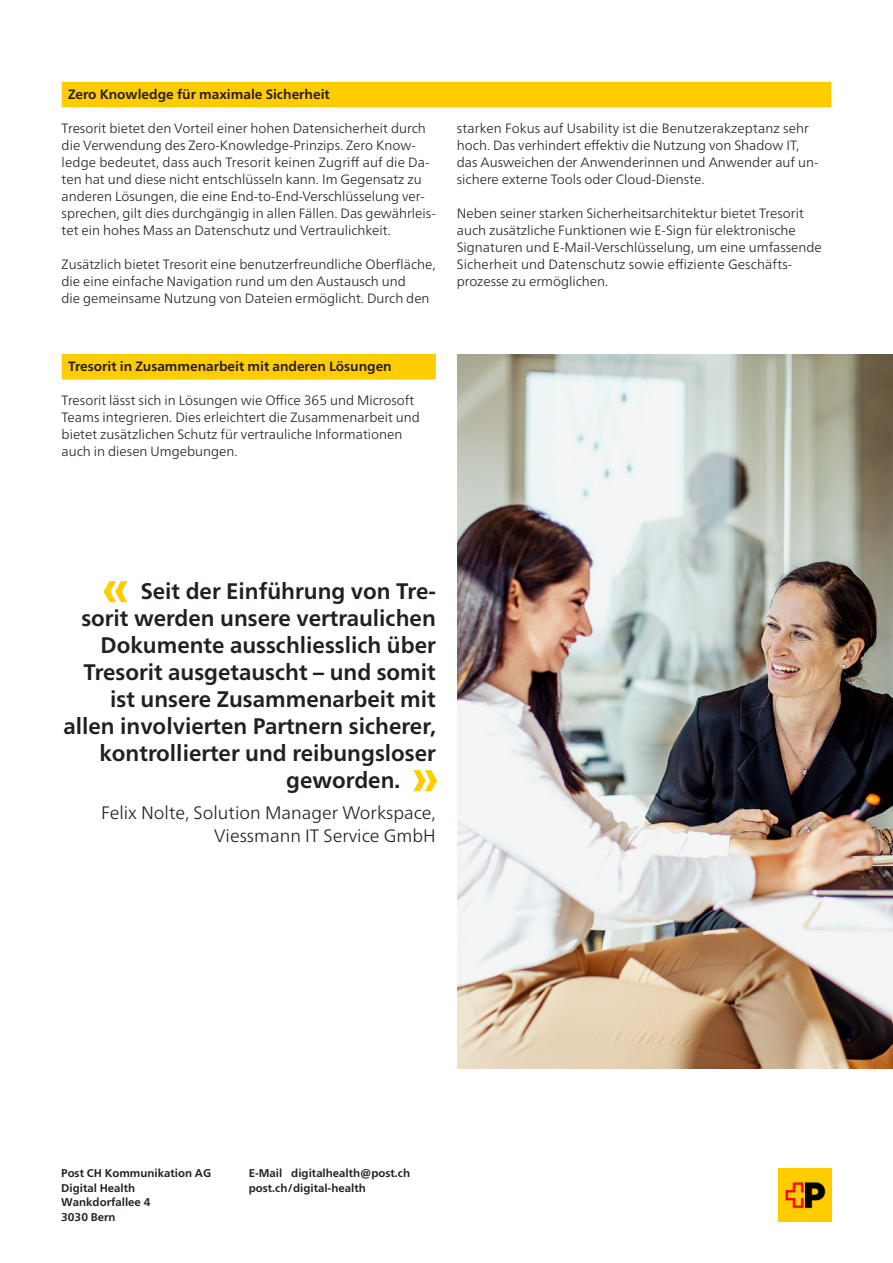
<style>
.page{position:relative;width:893px;height:1263px;background:#fff}
.page>*{position:absolute;margin:0;border:0;box-sizing:border-box;transform-origin:0 0}
.t1{font:700 52.5px "Frutiger Neue LT Pro";color:#fc0}
.t2{font:700 22.5px "Frutiger Neue LT Pro";color:#231f20}
.t3{font:300 18px/22.5px "Frutiger Neue LT Pro";color:#231f20;text-align:right}
.t4{font:300 13.5px/17px "Frutiger Neue LT Pro";color:#231f20}
.t5{font:700 13.5px "Frutiger Neue LT Pro";color:#231f20}
.t6{font:700 11.25px/14.9px "Frutiger Neue LT Pro";color:#231f20}
</style>
<div class="page">
<div style="left:62px;top:82px;width:769px;height:25px;background:#fc0"></div>
<img style="left:778px;top:1168px;width:53px;height:53px">
<div style="left:62px;top:354px;width:374px;height:25px;background:#fc0"></div>
<img style="left:457px;top:354px;width:436px;height:714px">
<p class="t5" style="left:68px;top:86px;width:263px">Zero Knowledge für maximale Sicherheit</p>
<p class="t4" style="left:62px;top:120px;width:376px">Tresorit bietet den Vorteil einer hohen Datensicherheit durch die Verwendung des Zero-Knowledge-Prinzips. Zero Know&shy;ledge bedeutet, dass auch Tresorit keinen Zugriff auf die Da&shy;ten hat und diese nicht entschlüsseln kann. Im Gegensatz zu anderen Lösungen, die eine End-to-End-Verschlüsselung ver&shy;sprechen, gilt dies durchgängig in allen Fällen. Das gewährleis&shy;tet ein hohes Mass an Datenschutz und Vertraulichkeit.</p>
<p class="t4" style="left:61px;top:256px;width:376px">Zusätzlich bietet Tresorit eine benutzerfreundliche Oberfläche, die eine einfache Navigation rund um den Austausch und<br>die gemeinsame Nutzung von Dateien ermöglicht. Durch den</p>
<p class="t4" style="left:457px;top:120px;width:363px">starken Fokus auf Usability ist die Benutzerakzeptanz sehr hoch. Das verhindert effektiv die Nutzung von Shadow IT, das Ausweichen der Anwenderinnen und Anwender auf un&shy;si-chere externe Tools oder Cloud-Dienste.</p>
<p class="t4" style="left:457px;top:205px;width:367px">Neben seiner starken Sicherheitsarchitektur bietet Tresorit auch zusätzliche Funktionen wie E-Sign für elektronische -Signaturen und E-Mail-Verschlüsselung, um eine umfassende -Sicherheit und Datenschutz sowie effiziente Geschäfts&shy;prozesse zu ermöglichen.</p>
<p class="t5" style="left:68px;top:358px;width:325px">Tresorit in Zusammenarbeit mit anderen Lösungen</p>
<p class="t4" style="left:62px;top:392px;width:360px">Tresorit lässt sich in Lösungen wie Office 365 und Microsoft Teams integrieren. Dies erleichtert die Zusammenarbeit und bietet zusätzlichen Schutz für vertrauliche Informationen auch in diesen Umgebungen.</p>
<h1 class="t1" style="left:102px;top:556px;width:30px">«</h1>
<h2 class="t2" style="left:141px;top:578px;width:297px">Seit der Einführung von Tre-</h2>
<h2 class="t2" style="left:81px;top:605px;width:356px">sorit werden unsere vertraulichen</h2>
<h2 class="t2" style="left:101px;top:632px;width:337px">Dokumente ausschliesslich über</h2>
<h2 class="t2" style="left:83px;top:659px;width:354px">Tresorit ausgetauscht – und somit</h2>
<h2 class="t2" style="left:110px;top:686px;width:327px">ist unsere Zusammenarbeit mit</h2>
<h2 class="t2" style="left:63px;top:713px;width:374px">allen involvierten Partnern sicherer,</h2>
<h2 class="t2" style="left:99px;top:740px;width:338px">kontrollierter und reibungsloser</h2>
<h2 class="t2" style="left:286px;top:767px;width:116px">geworden.</h2>
<h1 class="t1" style="left:411px;top:745px;width:30px">»</h1>
<h3 class="t3" style="left:101px;top:801px;width:336px">Felix Nolte, Solution Manager Workspace,<br>Viessmann IT Service GmbH</h3>
<p class="t6" style="left:61px;top:1165px;width:151px">Post CH Kommunikation AG<br>Digital Health<br>Wankdorfallee 4<br>3030 Bern</p>
<p class="t6" style="left:249px;top:1165px;width:163px">E-Mail digitalhealth@post.ch post.ch/digital-health</p>
</div>
